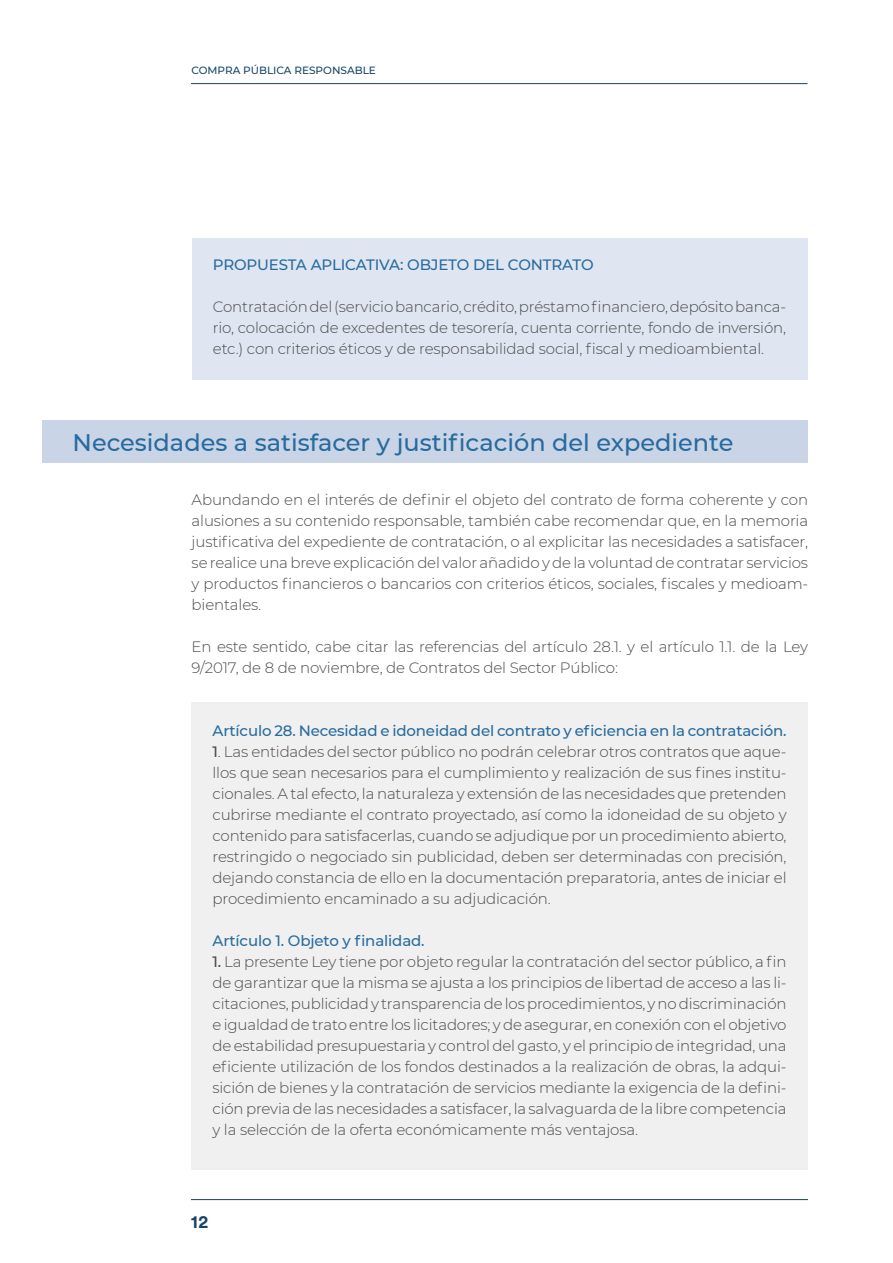
<style>
.page{position:relative;width:893px;height:1263px;background:#fff}
.page>*{position:absolute;margin:0;border:0;box-sizing:border-box;transform-origin:0 0}
.t1{font:500 24px "Montserrat";color:#276b9e}
.t2{font:700 18px "Circular Std";color:#174567}
.t3{font:300 15px/21px "Montserrat";letter-spacing:-.01em;color:#4a4a49;text-align:justify}
.t4{font:500 15px "Montserrat";letter-spacing:-.01em;color:#276b9e}
.t5{font:500 10.5px "Montserrat";color:#174567}
.s1{font-weight:500}
</style>
<div class="page">
<hr style="left:191px;top:1199px;width:617px;height:1px;background:#174567">
<hr style="left:191px;top:83px;width:616px;height:1px;background:#174567">
<div style="left:192px;top:238px;width:615px;height:141px;background:#dfe5f1"></div>
<div style="left:191px;top:702px;width:617px;height:467px;background:#f0f0f0"></div>
<div style="left:43px;top:420px;width:765px;height:43px;background:#cad4e7"></div>
<p class="t5" style="left:191px;top:63px;width:186px">COMPRA PÚBLICA RESPONSABLE</p>
<p class="t4" style="left:213px;top:255px;width:382px">PROPUESTA APLICATIVA: OBJETO DEL CONTRATO</p>
<p class="t3" style="left:213px;top:296px;width:575px">Contratación del (servicio bancario, crédito, préstamo financiero, depósito banca&shy;rio, colocación de excedentes de tesorería, cuenta corriente, fondo de inversión, etc.) con criterios éticos y de responsabilidad social, fiscal y medioambiental.</p>
<h1 class="t1" style="left:73px;top:428px;width:662px">Necesidades a satisfacer y justificación del expediente</h1>
<p class="t3" style="left:192px;top:489px;width:618px">Abundando en el interés de definir el objeto del contrato de forma coherente y con alusiones a su contenido responsable, también cabe recomendar que, en la memoria justificativa del expediente de contratación, o al explicitar las necesidades a satisfacer, se realice una breve explicación del valor añadido y de la voluntad de contratar servicios y productos financieros o bancarios con criterios éticos, sociales, fiscales y medioam&shy;bientales.</p>
<p class="t3" style="left:192px;top:636px;width:618px">En este sentido, cabe citar las referencias del artículo 28.1. y el artículo 1.1. de la Ley<br>9/2017, de 8 de noviembre, de Contratos del Sector Público:</p>
<p class="t4" style="left:212px;top:721px;width:576px">Artículo 28. Necesidad e idoneidad del contrato y eficiencia en la contratación.</p>
<p class="t3" style="left:212px;top:741px;width:576px"><span class="s1">1</span>. Las entidades del sector público no podrán celebrar otros contratos que aque&shy;llos que sean necesarios para el cumplimiento y realización de sus fines institu&shy;cionales. A tal efecto, la naturaleza y extensión de las necesidades que pretenden cubrirse mediante el contrato proyectado, así como la idoneidad de su objeto y contenido para satisfacerlas, cuando se adjudique por un procedimiento abierto, restringido o negociado sin publicidad, deben ser determinadas con precisión, dejando constancia de ello en la documentación preparatoria, antes de iniciar el procedimiento encaminado a su adjudicación.</p>
<p class="t4" style="left:212px;top:931px;width:214px">Artículo 1. Objeto y finalidad.</p>
<p class="t3" style="left:212px;top:951px;width:576px"><span class="s1">1.</span> La presente Ley tiene por objeto regular la contratación del sector público, a fin de garantizar que la misma se ajusta a los principios de libertad de acceso a las li&shy;citaciones, publicidad y transparencia de los procedimientos, y no discriminación e igualdad de trato entre los licitadores; y de asegurar, en conexión con el objetivo de estabilidad presupuestaria y control del gasto, y el principio de integridad, una eficiente utilización de los fondos destinados a la realización de obras, la adqui&shy;sición de bienes y la contratación de servicios mediante la exigencia de la defini&shy;ción previa de las necesidades a satisfacer, la salvaguarda de la libre competencia y la selección de la oferta económicamente más ventajosa.</p>
<p class="t2" style="left:191px;top:1210px;width:19px">12</p>
</div>
